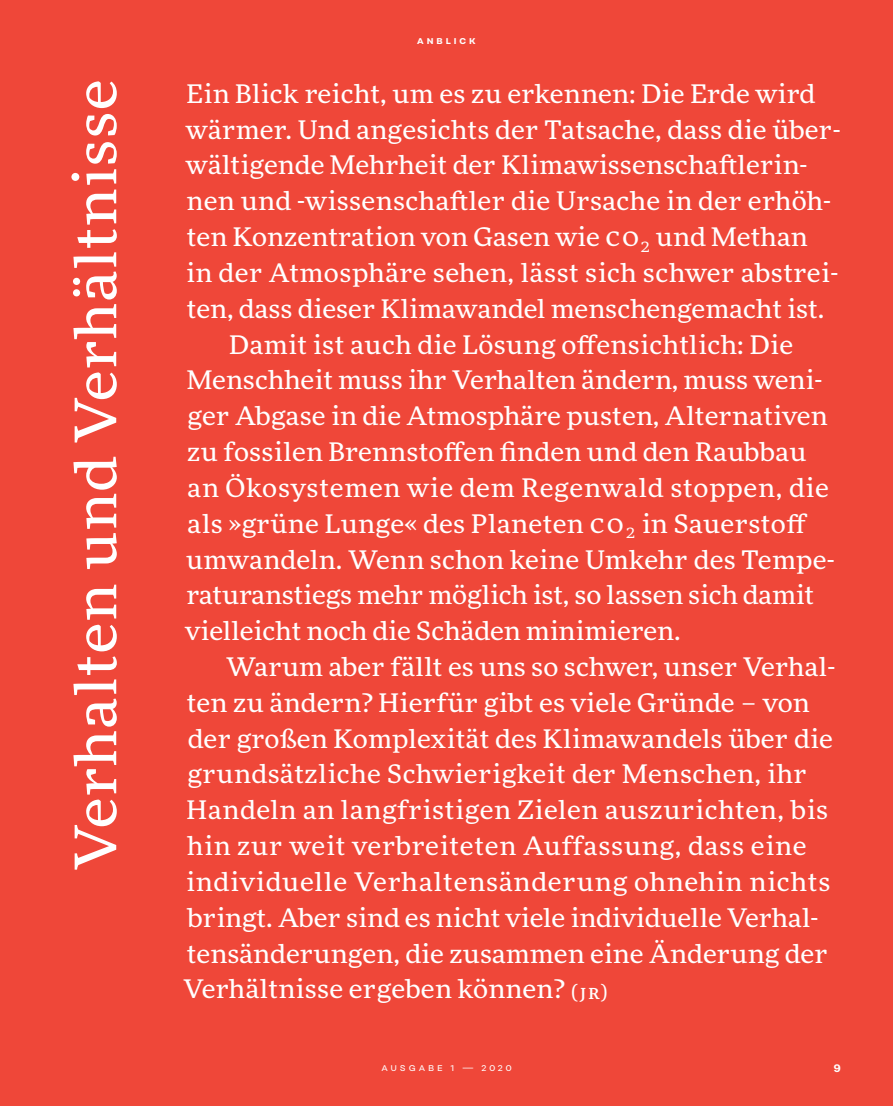
<style>
.page{position:relative;width:893px;height:1106px;background:#ef4739}
.page>*{position:absolute;margin:0;border:0;box-sizing:border-box;transform-origin:0 0}
.t1{font:expanded 57px "More Pro";letter-spacing:.02em;color:#fff}
.t2{font:expanded 25.5px "More Pro";letter-spacing:.01em;color:#fff}
.t3{font:expanded 25.5px "More Pro";letter-spacing:.03em;color:#fff}
.t4{font:expanded 25.5px "More Pro";letter-spacing:.035em;color:#fff}
.t5{font:600 13.5px "Rational Text";color:#fff}
.t6{font:10.5px "Rational Text";letter-spacing:.22em;color:#fff}
.t7{font:600 10.5px "Rational Text";color:#fff}
.s1{font-size:19.5px}
</style>
<div class="page">
<h1 class="t1" style="left:56px;top:870px;width:792px;rotate:-90deg">Verhalten und Verhältnisse</h1>
<p class="t7" style="left:417px;top:34px;width:61px">Anbli ck</p>
<p class="t2" style="left:187px;top:76px;width:630px">Ein Blick reicht, um es zu erkennen: Die Erde wird</p>
<p class="t2" style="left:186px;top:112px;width:656px">wärmer. Und angesichts der Tatsache, dass die über-</p>
<p class="t2" style="left:186px;top:148px;width:623px">wältigende Mehrheit der Klimawissenschaftlerin-</p>
<p class="t2" style="left:186px;top:183px;width:646px">nen und -wissenschaftler die Ursache in der erhöh-</p>
<p class="t2" style="left:187px;top:219px;width:622px">ten Konzentration von Gasen wie CO<sub>2</sub> und Methan</p>
<p class="t2" style="left:186px;top:255px;width:654px">in der Atmosphäre sehen, lässt sich schwer abstrei-</p>
<p class="t2" style="left:187px;top:291px;width:639px">ten, dass dieser Klimawandel menschengemacht ist.</p>
<p class="t2" style="left:229px;top:327px;width:565px">Damit ist auch die Lösung offensichtlich: Die</p>
<p class="t2" style="left:187px;top:362px;width:637px">Menschheit muss ihr Verhalten ändern, muss weni-</p>
<p class="t2" style="left:188px;top:398px;width:642px">ger Abgase in die Atmosphäre pusten, Alternativen</p>
<p class="t2" style="left:187px;top:434px;width:621px">zu fossilen Brennstoffen finden und den Raubbau</p>
<p class="t3" style="left:187px;top:470px;width:643px">an Ökosystemen wie dem Regenwald stoppen, die</p>
<p class="t2" style="left:187px;top:506px;width:621px">als »grüne Lunge« des Planeten CO<sub>2</sub> in Sauerstoff</p>
<p class="t2" style="left:186px;top:542px;width:650px">umwandeln. Wenn schon keine Umkehr des Tempe-</p>
<p class="t2" style="left:186px;top:577px;width:629px">raturanstiegs mehr möglich ist, so lassen sich damit</p>
<p class="t2" style="left:185px;top:613px;width:497px">vielleicht noch die Schäden minimieren.</p>
<p class="t2" style="left:226px;top:649px;width:611px">Warum aber fällt es uns so schwer, unser Verhal-</p>
<p class="t2" style="left:187px;top:685px;width:625px">ten zu ändern? Hierfür gibt es viele Gründe – von</p>
<p class="t2" style="left:188px;top:721px;width:647px">der großen Komplexität des Klimawandels über die</p>
<p class="t2" style="left:188px;top:756px;width:621px">grundsätzliche Schwierigkeit der Menschen, ihr</p>
<p class="t2" style="left:187px;top:792px;width:643px">Handeln an langfristigen Zielen auszurichten, bis</p>
<p class="t3" style="left:187px;top:828px;width:621px">hin zur weit verbreiteten Auffassung, dass eine</p>
<p class="t4" style="left:186px;top:864px;width:646px">individuelle Verhaltensänderung ohnehin nichts</p>
<p class="t2" style="left:187px;top:900px;width:633px">bringt. Aber sind es nicht viele individuelle Verhal-</p>
<p class="t2" style="left:187px;top:935px;width:643px">tensänderungen, die zusammen eine Änderung der</p>
<p class="t2" style="left:183px;top:971px;width:426px">Verhältnisse ergeben können? <span class="s1">( JR)</span></p>
<p class="t6" style="left:381px;top:1060px;width:132px">au sg abe 1 — 2020</p>
<p class="t5" style="left:833px;top:1059px;width:9px">9</p>
</div>
